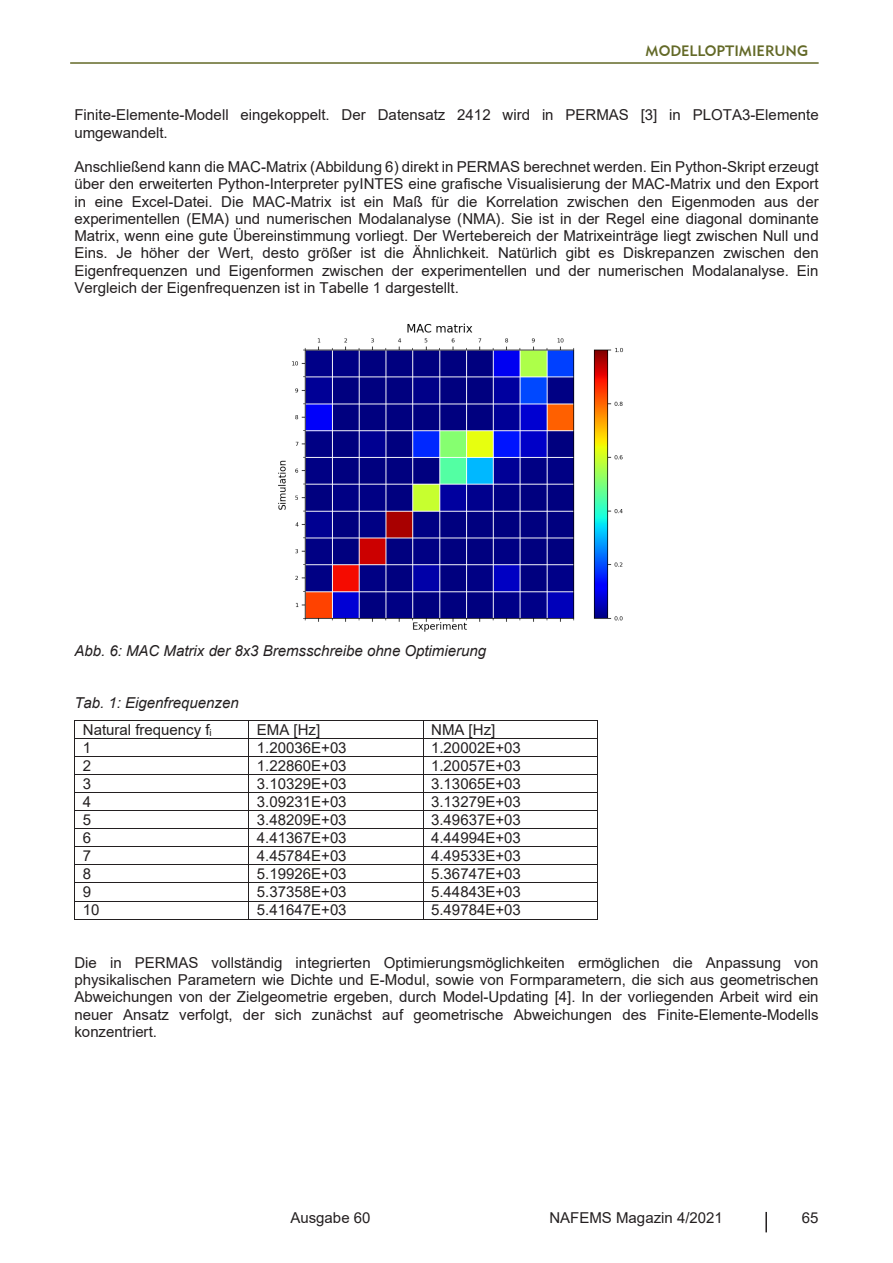
<style>
.page{position:relative;width:893px;height:1263px;background:#fff}
.page>*{position:absolute;margin:0;border:0;box-sizing:border-box;transform-origin:0 0}
.t1{font:15px/17.2px "Arial";color:#231f20;text-align:justify}
.t2{font:italic 15px/27px "Arial";color:#231f20}
.t3{font:15px "Geometric 415 BT Medium A";color:#636927}
.s1{font-style:normal}
.s2{font-style:normal;font-size:9.75px}
</style>
<div class="page">
<hr style="left:765px;top:1212px;width:2px;height:20px;background:#231f20">
<hr style="left:70px;top:62px;width:749px;height:2px;background:#636927">
<hr style="left:75px;top:721px;width:173px;height:1px;background:#231f20">
<hr style="left:249px;top:721px;width:174px;height:1px;background:#231f20">
<hr style="left:423px;top:721px;width:174px;height:1px;background:#231f20">
<hr style="left:75px;top:739px;width:173px;height:1px;background:#231f20">
<hr style="left:249px;top:739px;width:174px;height:1px;background:#231f20">
<hr style="left:423px;top:739px;width:174px;height:1px;background:#231f20">
<hr style="left:75px;top:757px;width:173px;height:1px;background:#231f20">
<hr style="left:249px;top:757px;width:174px;height:1px;background:#231f20">
<hr style="left:423px;top:757px;width:174px;height:1px;background:#231f20">
<hr style="left:75px;top:775px;width:173px;height:1px;background:#231f20">
<hr style="left:249px;top:775px;width:174px;height:1px;background:#231f20">
<hr style="left:423px;top:775px;width:174px;height:1px;background:#231f20">
<hr style="left:75px;top:793px;width:173px;height:1px;background:#231f20">
<hr style="left:249px;top:793px;width:174px;height:1px;background:#231f20">
<hr style="left:423px;top:793px;width:174px;height:1px;background:#231f20">
<hr style="left:75px;top:811px;width:173px;height:1px;background:#231f20">
<hr style="left:249px;top:811px;width:174px;height:1px;background:#231f20">
<hr style="left:423px;top:811px;width:174px;height:1px;background:#231f20">
<hr style="left:75px;top:829px;width:173px;height:1px;background:#231f20">
<hr style="left:249px;top:829px;width:174px;height:1px;background:#231f20">
<hr style="left:423px;top:829px;width:174px;height:1px;background:#231f20">
<hr style="left:75px;top:847px;width:173px;height:1px;background:#231f20">
<hr style="left:249px;top:847px;width:174px;height:1px;background:#231f20">
<hr style="left:423px;top:847px;width:174px;height:1px;background:#231f20">
<hr style="left:75px;top:865px;width:173px;height:1px;background:#231f20">
<hr style="left:249px;top:865px;width:174px;height:1px;background:#231f20">
<hr style="left:423px;top:865px;width:174px;height:1px;background:#231f20">
<hr style="left:75px;top:883px;width:173px;height:1px;background:#231f20">
<hr style="left:249px;top:883px;width:174px;height:1px;background:#231f20">
<hr style="left:423px;top:883px;width:174px;height:1px;background:#231f20">
<hr style="left:75px;top:901px;width:173px;height:1px;background:#231f20">
<hr style="left:249px;top:901px;width:174px;height:1px;background:#231f20">
<hr style="left:423px;top:901px;width:174px;height:1px;background:#231f20">
<svg style="left:74px;top:721px;width:1px;height:199px"></svg>
<hr style="left:75px;top:919px;width:173px;height:1px;background:#231f20">
<svg style="left:248px;top:721px;width:1px;height:199px"></svg>
<hr style="left:249px;top:919px;width:174px;height:1px;background:#231f20">
<svg style="left:423px;top:722px;width:1px;height:197px"></svg>
<hr style="left:423px;top:919px;width:174px;height:1px;background:#231f20">
<svg style="left:597px;top:721px;width:1px;height:199px"></svg>
<img style="left:278px;top:323px;width:345px;height:309px">
<p class="t3" style="left:646px;top:42px;width:164px">MODELLOPTIMIERUNG</p>
<p class="t1" style="left:74px;top:106px;width:746px">Finite-Elemente-Modell eingekoppelt. Der Datensatz 2412 wird in PERMAS [3] in PLOTA3-Elemente umgewandelt.</p>
<p class="t1" style="left:74px;top:158px;width:746px">Anschließend kann die MAC-Matrix (Abbildung 6) direkt in PERMAS berechnet werden. Ein Python-Skript erzeugt über den erweiterten Python-Interpreter pyINTES eine grafische Visualisierung der MAC-Matrix und den Export in eine Excel-Datei. Die MAC-Matrix ist ein Maß für die Korrelation zwischen den Eigenmoden aus der experimentellen (EMA) und numerischen Modalanalyse (NMA). Sie ist in der Regel eine diagonal dominante Matrix, wenn eine gute Übereinstimmung vorliegt. Der Wertebereich der Matrixeinträge liegt zwischen Null und Eins. Je höher der Wert, desto größer ist die Ähnlichkeit. Natürlich gibt es Diskrepanzen zwischen den Eigenfrequenzen und Eigenformen zwischen der experimentellen und der numerischen Modalanalyse. Ein Vergleich der Eigenfrequenzen ist in Tabelle 1 dargestellt.</p>
<p class="t2" style="left:74px;top:637px;width:413px">Abb. 6: MAC Matrix der 8x3 Bremsschreibe ohne Optimierung</p>
<p class="t2" style="left:83px;top:690px;width:157px;text-indent:-8px">Tab. 1: Eigenfrequenzen<br><span class="s1">Natural frequency f</span><span class="s2">i</span></p>
<p class="t1" style="left:257px;top:721px;width:65px">EMA [Hz]</p>
<p class="t1" style="left:431px;top:721px;width:66px">NMA [Hz]</p>
<p class="t1" style="left:83px;top:739px;width:10px">1</p>
<p class="t1" style="left:257px;top:739px;width:91px">1.20036E+03</p>
<p class="t1" style="left:431px;top:739px;width:91px">1.20002E+03</p>
<p class="t1" style="left:83px;top:757px;width:10px">2</p>
<p class="t1" style="left:257px;top:757px;width:91px">1.22860E+03</p>
<p class="t1" style="left:431px;top:757px;width:91px">1.20057E+03</p>
<p class="t1" style="left:83px;top:775px;width:10px">3</p>
<p class="t1" style="left:257px;top:775px;width:91px">3.10329E+03</p>
<p class="t1" style="left:431px;top:775px;width:91px">3.13065E+03</p>
<p class="t1" style="left:83px;top:793px;width:10px">4</p>
<p class="t1" style="left:257px;top:793px;width:91px">3.09231E+03</p>
<p class="t1" style="left:431px;top:793px;width:91px">3.13279E+03</p>
<p class="t1" style="left:83px;top:811px;width:10px">5</p>
<p class="t1" style="left:257px;top:811px;width:91px">3.48209E+03</p>
<p class="t1" style="left:431px;top:811px;width:91px">3.49637E+03</p>
<p class="t1" style="left:83px;top:829px;width:10px">6</p>
<p class="t1" style="left:257px;top:829px;width:91px">4.41367E+03</p>
<p class="t1" style="left:431px;top:829px;width:91px">4.44994E+03</p>
<p class="t1" style="left:83px;top:847px;width:10px">7</p>
<p class="t1" style="left:257px;top:847px;width:91px">4.45784E+03</p>
<p class="t1" style="left:431px;top:847px;width:91px">4.49533E+03</p>
<p class="t1" style="left:83px;top:865px;width:10px">8</p>
<p class="t1" style="left:257px;top:865px;width:91px">5.19926E+03</p>
<p class="t1" style="left:431px;top:865px;width:91px">5.36747E+03</p>
<p class="t1" style="left:83px;top:883px;width:10px">9</p>
<p class="t1" style="left:257px;top:883px;width:91px">5.37358E+03</p>
<p class="t1" style="left:431px;top:883px;width:91px">5.44843E+03</p>
<p class="t1" style="left:83px;top:901px;width:18px">10</p>
<p class="t1" style="left:257px;top:901px;width:91px">5.41647E+03</p>
<p class="t1" style="left:431px;top:901px;width:91px">5.49784E+03</p>
<p class="t1" style="left:74px;top:954px;width:746px">Die in PERMAS vollständig integrierten Optimierungsmöglichkeiten ermöglichen die Anpassung von physikalischen Parametern wie Dichte und E-Modul, sowie von Formparametern, die sich aus geometrischen Abweichungen von der Zielgeometrie ergeben, durch Model-Updating [4]. In der vorliegenden Arbeit wird ein neuer Ansatz verfolgt, der sich zunächst auf geometrische Abweichungen des Finite-Elemente-Modells konzentriert.</p>
<p class="t1" style="left:290px;top:1209px;width:82px">Ausgabe 60</p>
<p class="t1" style="left:549px;top:1209px;width:175px">NAFEMS Magazin 4/2021</p>
<p class="t1" style="left:802px;top:1209px;width:18px">65</p>
</div>
